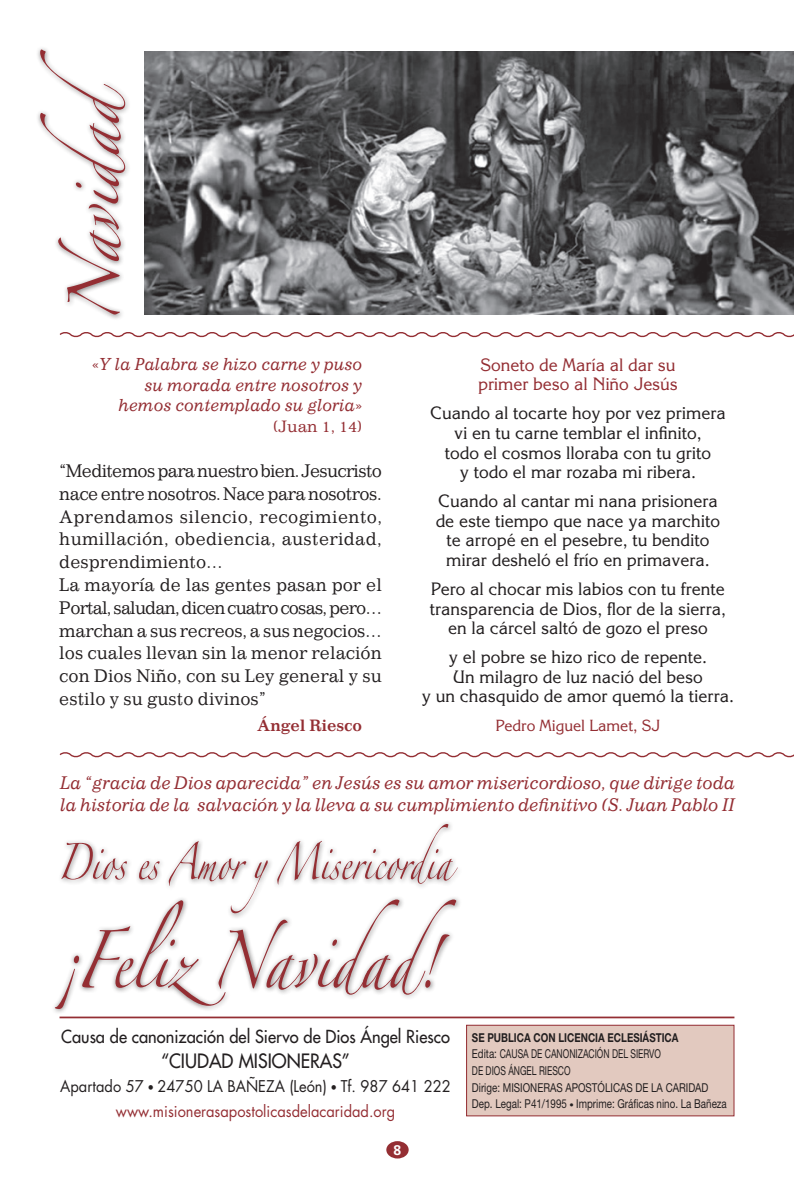
<style>
.page{position:relative;width:794px;height:1191px;background:#fff}
.page>*{position:absolute;margin:0;border:0;box-sizing:border-box;transform-origin:0 0}
.t1{font:129.15px "Zapfino Extra LT Pro";color:#942e33;scale:.77 1}
.t2{font:115.5px "Zapfino Extra LT Pro";color:#942e33;scale:.96 1}
.t3{font:81.2px "Zapfino Extra LT Pro";color:#942e33;scale:.7 1}
.t4{font:500 19.25px "Futura Std";color:#231f20;scale:.93 1}
.t5{font:17.5px/19.8px "Korinna Std";color:#231f20;text-align:center;scale:.95 1}
.t6{font:17.5px/22.8px "Impressum Std";color:#231f20;scale:.95 1}
.t7{font:italic 17.5px/21.9px "Impressum Std";color:#942e33;scale:.95 1}
.t8{font:500 17.5px "Futura Std";color:#231f20;scale:.94 1}
.t9{font:17.5px/19.8px "Korinna Std";color:#942e33;scale:.95 1}
.t10{font:italic 16.62px/20.1px "Impressum Std";color:#942e33;text-align:right;scale:.95 1}
.t11{font:15.75px/24.5px "Futura Std";color:#231f20;text-align:center;scale:.93 1}
.t12{font:15.75px "Korinna Std";color:#942e33;scale:.95 1}
.t13{font:700 15.75px "Impressum Std";color:#942e33}
.t14{font:15.75px "Impressum Std";color:#942e33}
.t15{font:700 14px "Frutiger LT Std";color:#fff}
.t16{font:12.25px/16.6px "Helvetica Neue LT Std";color:#231f20;scale:.8 1}
.t17{font:700 12.25px "Helvetica Neue LT Std";color:#231f20;scale:.8 1}
.s1{font-size:12.25px}
.s2{color:#942e33}
.s3{font-size:8.75px}
</style>
<div class="page">
<div style="left:386px;top:1141px;width:23px;height:17px;background:#942e33;border-radius:50%"></div>
<div style="left:466px;top:1025px;width:268px;height:90px;background:#e2c9bf"></div>
<div style="left:466px;top:1024px;width:268px;height:92px;border:1px solid #942e33"></div>
<hr style="left:60px;top:1016px;width:674px;height:2px;background:#942e33">
<div style="left:51px;top:895px;width:411px;height:119px;background:#231f20;opacity:.6"></div>
<div style="left:57px;top:820px;width:406px;height:99px;background:#231f20;opacity:.6"></div>
<svg style="left:59px;top:332px;width:735px;height:6px"></svg>
<svg style="left:59px;top:752px;width:735px;height:6px"></svg>
<div style="left:36px;top:45px;width:95px;height:276px;background:#231f20;opacity:.6"></div>
<img style="left:144px;top:51px;width:650px;height:263px">
<h2 class="t2" style="left:11px;top:323px;width:287px;rotate:-90deg">Navidad</h2>
<p class="t10" style="left:92px;top:354px;width:285px">«Y la Palabra se hizo carne y puso su morada entre nosotros y hemos contemplado su gloria»</p>
<p class="t14" style="left:273px;top:416px;width:90px">(Juan 1, 14)</p>
<p class="t6" style="left:59px;top:459px;width:341px">“Meditemos para nuestro bien. Jesucristo nace entre nosotros. Nace para nosotros.<br>Aprendamos silencio, recogimiento, humillación, obediencia, austeridad, desprendimiento…<br>La mayoría de las gentes pasan por el Portal, saludan, dicen cuatro cosas, pero… marchan a sus recreos, a sus negocios… los cuales llevan sin la menor relación con Dios Niño, con su Ley general y su estilo y su gusto divinos”</p>
<p class="t13" style="left:257px;top:716px;width:106px">Ángel Riesco</p>
<p class="t9" style="left:478px;top:354px;width:212px">Soneto de María al dar su primer beso al Niño Jesús</p>
<p class="t5" style="left:430px;top:403px;width:312px">Cuando al tocarte hoy por vez primera vi en tu carne temblar el infinito,<br>todo el cosmos lloraba con tu grito<br>y todo el mar rozaba mi ribera.</p>
<p class="t5" style="left:436px;top:490px;width:301px">Cuando al cantar mi nana prisionera de este tiempo que nace ya marchito te arropé en el pesebre, tu bendito mirar desheló el frío en primavera.</p>
<p class="t5" style="left:430px;top:578px;width:313px">Pero al chocar mis labios con tu frente transparencia de Dios, flor de la sierra, en la cárcel saltó de gozo el preso</p>
<p class="t5" style="left:422px;top:646px;width:330px">y el pobre se hizo rico de repente.<br>Un milagro de luz nació del beso<br>y un chasquido de amor quemó la tierra.</p>
<p class="t12" style="left:496px;top:715px;width:174px">Pedro Miguel Lamet, SJ</p>
<p class="t7" style="left:60px;top:772px;width:712px">La “gracia de Dios aparecida” en Jesús es su amor misericordioso, que dirige toda la historia de la salvación y la lleva a su cumplimiento definitivo (S. Juan Pablo II</p>
<h3 class="t3" style="left:58px;top:803px;width:564px">Dios es Amor y Misericordia</h3>
<h1 class="t1" style="left:54px;top:866px;width:499px">¡Feliz Navidad!</h1>
<p class="t8" style="left:61px;top:1026px;width:415px">Causa de canonización del Siervo de Dios Ángel Riesco</p>
<p class="t4" style="left:161px;top:1048px;width:109px">“Ciudad misio</p>
<p class="t4" style="left:287px;top:1048px;width:69px">neras”</p>
<p class="t11" style="left:60px;top:1074px;width:421px">Apartado 57 <span class="s1">•</span> 24750 LA BAÑEZA (León) <span class="s1">•</span> Tf. 987 641 222 <span class="s2">www.misionerasapostolicasdelacaridad.org</span></p>
<p class="t15" style="left:393px;top:1142px;width:9px">8</p>
<p class="t17" style="left:472px;top:1029px;width:260px">SE PUBLICA CON LICENCIA ECLESIÁSTICA</p>
<p class="t16" style="left:472px;top:1045px;width:320px">EDITA: CAUSA DE CANONIZACIÓN DEL SIERVO<br>DE DIOS ÁNGEL RIESCO<br>DIRIGE: MISIONERAS APOSTÓLICAS DE LA CARIDAD DEP. LEGAL: P41/1995 <span class="s3">•</span> I MPRIME: GRÁFICAS NINO. LA BAÑEZA</p>
</div>
